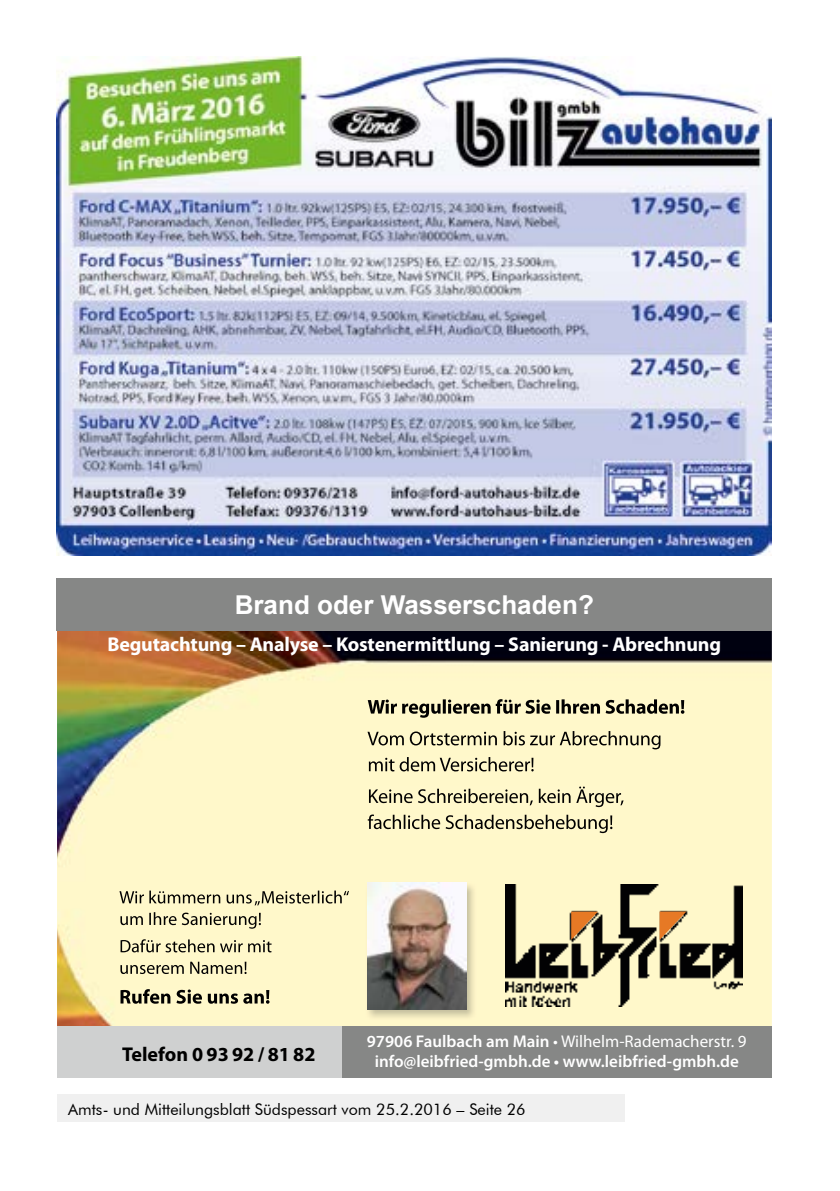
<style>
.page{position:relative;width:840px;height:1191px;background:#fff}
.page>*{position:absolute;margin:0;border:0;box-sizing:border-box;transform-origin:0 0}
.t1{font:700 26px "Arial";color:#fff}
.t2{font:700 20px "Myriad Pro";letter-spacing:-.01em;color:#fff}
.t3{font:700 20px "Myriad Pro";color:#000}
.t4{font:600 17px/20.4px "Myriad Pro";color:#fff;text-align:center}
.t5{font:16px "Futura BT";color:#000}
.s1{font-weight:400}
</style>
<div class="page">
<div style="left:57px;top:1095px;width:567px;height:27px;background:#f0f0f0"></div>
<img style="left:57px;top:57px;width:714px;height:498px">
<img style="left:57px;top:631px;width:714px;height:395px">
<div style="left:57px;top:578px;width:714px;height:53px;background:#868786"></div>
<img style="left:119px;top:890px;width:230px;height:15px">
<img style="left:120px;top:912px;width:141px;height:16px">
<img style="left:120px;top:939px;width:152px;height:13px">
<img style="left:120px;top:961px;width:127px;height:13px">
<img style="left:120px;top:989px;width:149px;height:14px">
<img style="left:504px;top:884px;width:237px;height:122px">
<svg style="left:571px;top:911px;width:115px;height:29px;background:#b4986e"></svg>
<img style="left:367px;top:699px;width:318px;height:18px">
<img style="left:367px;top:731px;width:294px;height:18px">
<img style="left:368px;top:757px;width:166px;height:14px">
<img style="left:369px;top:786px;width:255px;height:21px">
<img style="left:367px;top:814px;width:245px;height:19px">
<div style="left:57px;top:1026px;width:714px;height:51px;background:#868786"></div>
<div style="left:57px;top:1026px;width:284px;height:51px;background:#cfd0d0"></div>
<img style="left:365px;top:880px;width:111px;height:140px">
<img style="left:367px;top:882px;width:99px;height:127px">
<h1 class="t1" style="left:234px;top:588px;width:360px">Brand oder Wasserschaden?</h1>
<p class="t2" style="left:107px;top:631px;width:615px">Begutachtung – Analyse – Kostenermittlung – Sanierung - Abrechnung</p>
<p class="t3" style="left:122px;top:1041px;width:195px">Telefon 0 93 92 / 81 82</p>
<p class="t4" style="left:366px;top:1030px;width:381px">97906 Faulbach am Main <span class="s1">• Wilhelm-Rademacherstr. 9 </span>info@leibfried-gmbh.de • www.leibfried-gmbh.de</p>
<p class="t5" style="left:68px;top:1099px;width:459px">Amts- und Mitteilungsblatt Südspessart vom 25.2.2016 – Seite 26</p>
</div>
